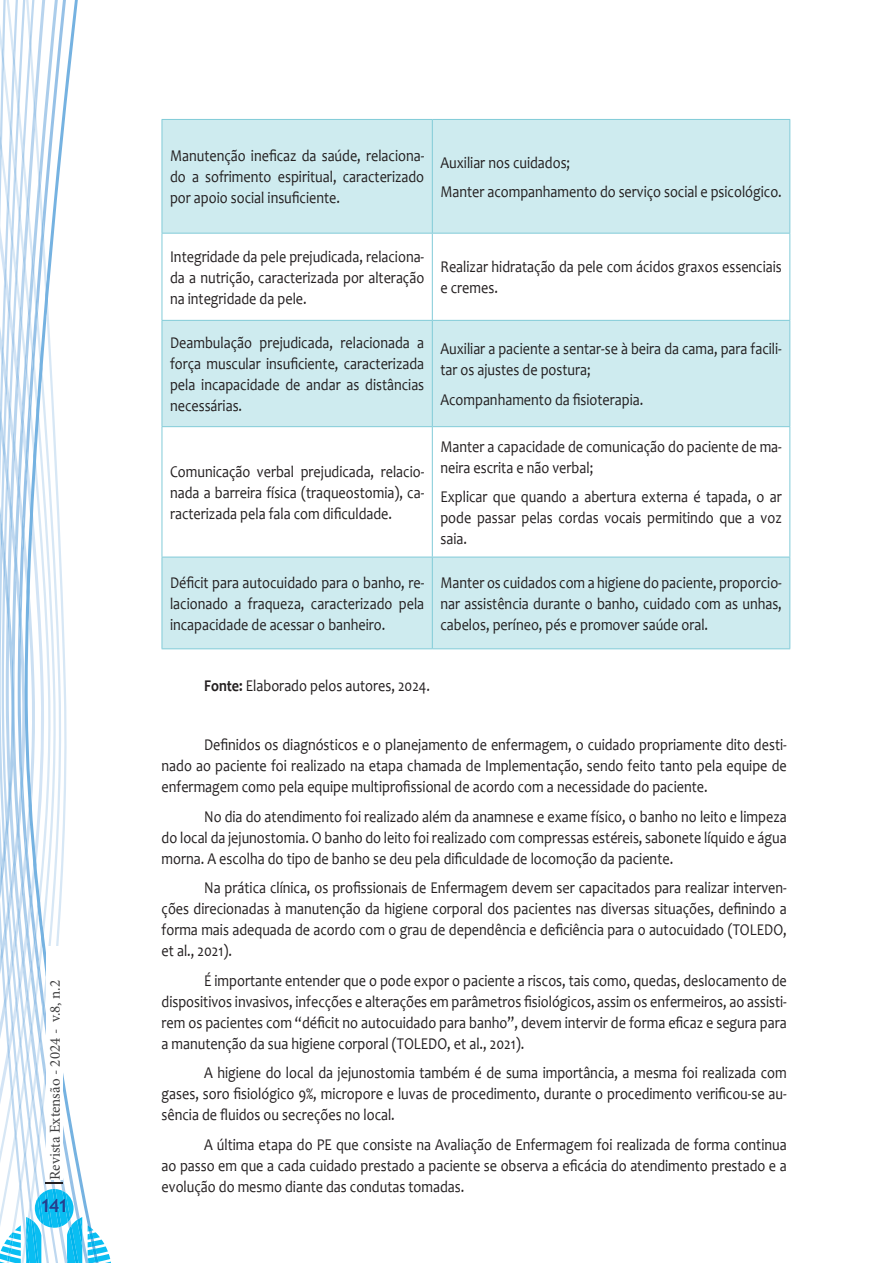
<style>
.page{position:relative;width:893px;height:1263px;background:#fff}
.page>*{position:absolute;margin:0;border:0;box-sizing:border-box;transform-origin:0 0}
.t1{font:700 18px "Trebuchet MS";color:#253f8e}
.t2{font:16.5px/21px "Candara";color:#231f20;text-align:justify;scale:.86 1}
.t3{font:15px "Minion Pro";color:#3e3e3f}
.s1{font-weight:700}
</style>
<div class="page">
<svg style="left:0;top:0;width:82px;height:1263px"></svg>
<svg style="left:88px;top:1225px;width:23px;height:38px"></svg>
<svg style="left:163px;top:120px;width:626px;height:528px;fill:#ceebef"></svg>
<hr style="left:162px;top:119px;width:270px;height:1px;background:#81cbd8">
<hr style="left:162px;top:120px;width:1px;height:113px;background:#81cbd8">
<hr style="left:432px;top:119px;width:358px;height:1px;background:#81cbd8">
<hr style="left:432px;top:120px;width:1px;height:113px;background:#81cbd8">
<hr style="left:789px;top:120px;width:1px;height:113px;background:#81cbd8">
<hr style="left:162px;top:233px;width:270px;height:1px;background:#81cbd8">
<hr style="left:162px;top:234px;width:1px;height:86px;background:#81cbd8">
<hr style="left:432px;top:233px;width:358px;height:1px;background:#81cbd8">
<hr style="left:432px;top:234px;width:1px;height:86px;background:#81cbd8">
<hr style="left:789px;top:234px;width:1px;height:86px;background:#81cbd8">
<hr style="left:162px;top:320px;width:270px;height:1px;background:#81cbd8">
<hr style="left:162px;top:321px;width:1px;height:105px;background:#81cbd8">
<hr style="left:432px;top:320px;width:358px;height:1px;background:#81cbd8">
<hr style="left:432px;top:321px;width:1px;height:105px;background:#81cbd8">
<hr style="left:789px;top:321px;width:1px;height:105px;background:#81cbd8">
<hr style="left:162px;top:426px;width:270px;height:1px;background:#81cbd8">
<hr style="left:162px;top:427px;width:1px;height:130px;background:#81cbd8">
<hr style="left:432px;top:426px;width:358px;height:1px;background:#81cbd8">
<hr style="left:432px;top:427px;width:1px;height:130px;background:#81cbd8">
<hr style="left:789px;top:427px;width:1px;height:130px;background:#81cbd8">
<hr style="left:162px;top:557px;width:270px;height:1px;background:#81cbd8">
<hr style="left:162px;top:557px;width:1px;height:91px;background:#81cbd8">
<hr style="left:432px;top:557px;width:358px;height:1px;background:#81cbd8">
<hr style="left:432px;top:557px;width:1px;height:91px;background:#81cbd8">
<hr style="left:789px;top:557px;width:1px;height:91px;background:#81cbd8">
<hr style="left:162px;top:648px;width:270px;height:1px;background:#81cbd8">
<hr style="left:432px;top:648px;width:358px;height:1px;background:#81cbd8">
<p class="t3" style="left:45px;top:1180px;width:201px;rotate:-90deg">Revista Extensão - 2024 - v.8, n.2</p>
<p class="t1" style="left:40px;top:1194px;width:30px">141</p>
<p class="t2" style="left:170px;top:145px;width:297px">Manutenção ineficaz da saúde, relaciona&shy;do a sofrimento espiritual, caracterizado por apoio social insuficiente.</p>
<p class="t2" style="left:440px;top:147px;width:398px;line-height:29.5px">Auxiliar nos cuidados;<br>Manter acompanhamento do serviço social e psicológico.</p>
<p class="t2" style="left:170px;top:246px;width:297px">Integridade da pele prejudicada, relaciona&shy;da a nutrição, caracterizada por alteração na integridade da pele.</p>
<p class="t2" style="left:440px;top:256px;width:398px">Realizar hidratação da pele com ácidos graxos essenciais e cremes.</p>
<p class="t2" style="left:170px;top:332px;width:297px">Deambulação prejudicada, relacionada a força muscular insuficiente, caracterizada pela incapacidade de andar as distâncias necessárias.</p>
<p class="t2" style="left:440px;top:338px;width:398px">Auxiliar a paciente a sentar-se à beira da cama, para facili&shy;tar os ajustes de postura;</p>
<p class="t2" style="left:440px;top:389px;width:238px">Acompanhamento da fisioterapia.</p>
<p class="t2" style="left:170px;top:461px;width:297px">Comunicação verbal prejudicada, relacio&shy;nada a barreira física (traqueostomia), ca&shy;racterizada pela fala com dificuldade.</p>
<p class="t2" style="left:440px;top:436px;width:398px">Manter a capacidade de comunicação do paciente de ma&shy;neira escrita e não verbal;</p>
<p class="t2" style="left:440px;top:486px;width:398px">Explicar que quando a abertura externa é tapada, o ar pode passar pelas cordas vocais permitindo que a voz saia.</p>
<p class="t2" style="left:170px;top:572px;width:297px">Déficit para autocuidado para o banho, re&shy;lacionado a fraqueza, caracterizado pela incapacidade de acessar o banheiro.</p>
<p class="t2" style="left:440px;top:572px;width:398px">Manter os cuidados com a higiene do paciente, proporcio&shy;nar assistência durante o banho, cuidado com as unhas, cabelos, períneo, pés e promover saúde oral.</p>
<p class="t2" style="left:204px;top:675px;width:264px"><span class="s1">Fonte:</span> Elaborado pelos autores, 2024.</p>
<p class="t2" style="left:162px;top:734px;width:728px;text-indent:43px">Definidos os diagnósticos e o planejamento de enfermagem, o cuidado propriamente dito desti&shy;nado ao paciente foi realizado na etapa chamada de Implementação, sendo feito tanto pela equipe de enfermagem como pela equipe multiprofissional de acordo com a necessidade do paciente.</p>
<p class="t2" style="left:162px;top:806px;width:728px;text-indent:43px">No dia do atendimento foi realizado além da anamnese e exame físico, o banho no leito e limpeza do local da jejunostomia. O banho do leito foi realizado com compressas estéreis, sabonete líquido e água morna. A escolha do tipo de banho se deu pela dificuldade de locomoção da paciente.</p>
<p class="t2" style="left:162px;top:877px;width:728px;text-indent:43px">Na prática clínica, os profissionais de Enfermagem devem ser capacitados para realizar interven&shy;ções direcionadas à manutenção da higiene corporal dos pacientes nas diversas situações, definindo a forma mais adequada de acordo com o grau de dependência e deficiência para o autocuidado (TOLEDO, et al., 2021).</p>
<p class="t2" style="left:162px;top:970px;width:728px;text-indent:43px">É importante entender que o pode expor o paciente a riscos, tais como, quedas, deslocamento de dispositivos invasivos, infecções e alterações em parâmetros fisiológicos, assim os enfermeiros, ao assisti&shy;rem os pacientes com “déficit no autocuidado para banho”, devem intervir de forma eficaz e segura para a manutenção da sua higiene corporal (TOLEDO, et al., 2021).</p>
<p class="t2" style="left:162px;top:1062px;width:728px;text-indent:43px">A higiene do local da jejunostomia também é de suma importância, a mesma foi realizada com gases, soro fisiológico 9%, micropore e luvas de procedimento, durante o procedimento verificou-se au&shy;sência de fluidos ou secreções no local.</p>
<p class="t2" style="left:162px;top:1134px;width:728px;text-indent:43px">A última etapa do PE que consiste na Avaliação de Enfermagem foi realizada de forma continua ao passo em que a cada cuidado prestado a paciente se observa a eficácia do atendimento prestado e a evolução do mesmo diante das condutas tomadas.</p>
</div>
